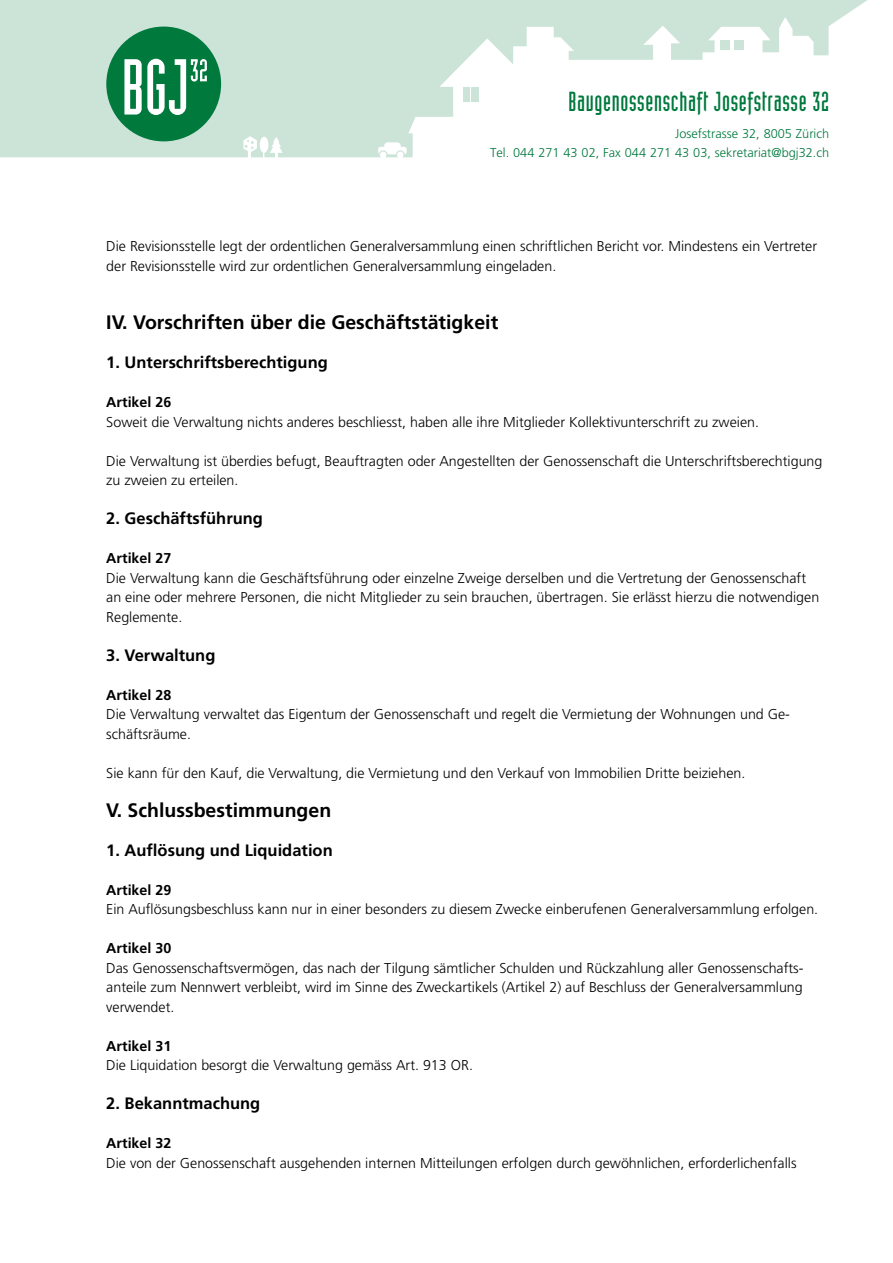
<style>
.page{position:relative;width:893px;height:1263px;background:#fff}
.page>*{position:absolute;margin:0;border:0;box-sizing:border-box;transform-origin:0 0}
.t1{font:27px "Industria Solid";letter-spacing:.025em;color:#00793d}
.t2{font:700 19.5px "Frutiger CE";color:#000}
.t3{font:700 16.5px "Frutiger CE";color:#000}
.t4{font:300 14.25px/19.5px "Frutiger";color:#000}
.t5{font:700 14.25px "Frutiger CE";color:#000}
.t6{font:300 12.75px/19.5px "Frutiger";color:#00793d;text-align:right}
</style>
<div class="page">
<svg style="left:0;top:0;width:867px;height:157px;fill:#cce4d8"></svg>
<svg style="left:245px;top:140px;width:9px;height:9px"></svg>
<div style="left:721px;top:40px;width:9px;height:9px;background:#cce4d8"></div>
<div style="left:734px;top:40px;width:9px;height:9px;background:#cce4d8"></div>
<div style="left:106px;top:27px;width:115px;height:114px;background:#00793d;border-radius:50%"></div>
<svg style="left:124px;top:59px;width:83px;height:56px"></svg>
<h1 class="t1" style="left:568px;top:87px;width:262px">Baugenossenschaft Josefstrasse 32</h1>
<p class="t6" style="left:490px;top:124px;width:341px">Josefstrasse 32, 8005 Zürich<br>Tel. 044 271 43 02, Fax 044 271 43 03, sekretariat@bgj32.ch</p>
<p class="t4" style="left:106px;top:237px;width:712px">Die Revisionsstelle legt der ordentlichen Generalversammlung einen schriftlichen Bericht vor. Mindestens ein Vertreter der Revisionsstelle wird zur ordentlichen Generalversammlung eingeladen.</p>
<h2 class="t2" style="left:106px;top:311px;width:393px">IV. Vorschriften über die Geschäftstätigkeit</h2>
<p class="t3" style="left:106px;top:353px;width:223px">1. Unterschriftsberechtigung</p>
<p class="t5" style="left:106px;top:394px;width:66px">Artikel 26</p>
<p class="t4" style="left:106px;top:412px;width:654px">Soweit die Verwaltung nichts anderes beschliesst, haben alle ihre Mitglieder Kollektivunterschrift zu zweien.</p>
<p class="t4" style="left:106px;top:451px;width:718px">Die Verwaltung ist überdies befugt, Beauftragten oder Angestellten der Genossenschaft die Unterschriftsberechtigung zu zweien zu erteilen.</p>
<p class="t3" style="left:106px;top:509px;width:158px">2. Geschäftsführung</p>
<p class="t5" style="left:106px;top:550px;width:66px">Artikel 27</p>
<p class="t4" style="left:106px;top:568px;width:714px">Die Verwaltung kann die Geschäftsführung oder einzelne Zweige derselben und die Vertretung der Genossenschaft an eine oder mehrere Personen, die nicht Mitglieder zu sein brauchen, übertragen. Sie erlässt hierzu die notwendigen<br>Reglemente.</p>
<p class="t3" style="left:106px;top:645px;width:111px">3. Verwaltung</p>
<p class="t5" style="left:106px;top:686px;width:66px">Artikel 28</p>
<p class="t4" style="left:106px;top:705px;width:685px">Die Verwaltung verwaltet das Eigentum der Genossenschaft und regelt die Vermietung der Wohnungen und Ge&shy;schäftsräume.</p>
<p class="t4" style="left:106px;top:763px;width:641px">Sie kann für den Kauf, die Verwaltung, die Vermietung und den Verkauf von Immobilien Dritte beiziehen.</p>
<h2 class="t2" style="left:106px;top:798px;width:226px">V. Schlussbestimmungen</h2>
<p class="t3" style="left:106px;top:840px;width:228px">1. Auflösung und Liquidation</p>
<p class="t5" style="left:106px;top:881px;width:66px">Artikel 29</p>
<p class="t4" style="left:106px;top:900px;width:713px">Ein Auflösungsbeschluss kann nur in einer besonders zu diesem Zwecke einberufenen Generalversammlung erfolgen.</p>
<p class="t5" style="left:106px;top:940px;width:66px">Artikel 30</p>
<p class="t4" style="left:106px;top:958px;width:699px;text-align:justify">Das Genossenschaftsvermögen, das nach der Tilgung sämtlicher Schulden und Rückzahlung aller Genossenschafts&shy;anteile zum Nennwert verbleibt, wird im Sinne des Zweckartikels (Artikel 2) auf Beschluss der Generalversammlung verwendet.</p>
<p class="t5" style="left:106px;top:1037px;width:66px">Artikel 31</p>
<p class="t4" style="left:106px;top:1056px;width:368px">Die Liquidation besorgt die Verwaltung gemäss Art. 913 OR.</p>
<p class="t3" style="left:106px;top:1094px;width:156px">2. Bekanntmachung</p>
<p class="t5" style="left:106px;top:1135px;width:66px">Artikel 32</p>
<p class="t4" style="left:106px;top:1153px;width:692px">Die von der Genossenschaft ausgehenden internen Mitteilungen erfolgen durch gewöhnlichen, erforderlichenfalls</p>
</div>
